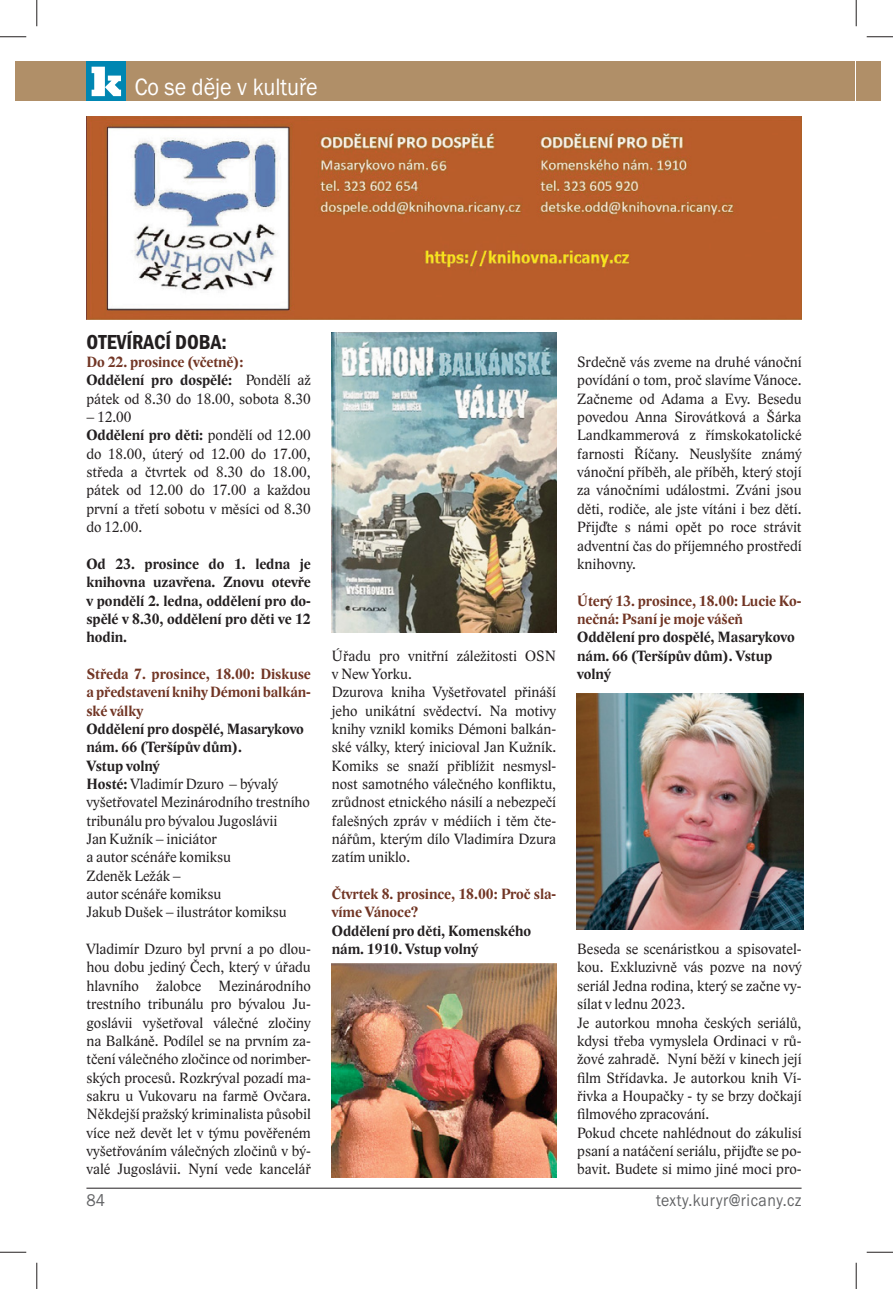
<style>
.page{position:relative;width:893px;height:1289px;background:#fff}
.page>*{position:absolute;margin:0;border:0;box-sizing:border-box;transform-origin:0 0}
.t1{font:24.5px "Franklin Gothic Itc TCE";color:#fff;scale:.9 1}
.t2{font:600 condensed 21px "Franklin Gothic Itc TCE";color:#231f20}
.t3{font:17.5px "Franklin Gothic Itc TCE";letter-spacing:.03em;color:#636466;scale:.9 1}
.t4{font:15.22px/18.4px "Lido STF";color:#231f20}
.t5{font:700 15.22px/18.4px "Lido STF";color:#231f20}
.t6{font:700 15.22px/18.4px "Lido STF";color:#713524}
.s1{font-weight:700;color:#713524}
.s2{font-weight:700}
</style>
<div class="page">
<div style="left:855px;top:62px;width:25px;height:39px;background:#b08f68"></div>
<div style="left:16px;top:62px;width:838px;height:39px;background:#b08f68"></div>
<div style="left:86px;top:62px;width:40px;height:39px;background:#0086b2"></div>
<svg style="left:91px;top:67px;width:30px;height:29px"></svg>
<hr style="left:86px;top:1188px;width:715px;height:1px;background:#231f20">
<img style="left:86px;top:116px;width:715px;height:204px">
<img style="left:331px;top:333px;width:225px;height:299px">
<img style="left:331px;top:963px;width:225px;height:215px">
<img style="left:576px;top:693px;width:227px;height:237px">
<svg style="left:0;top:36px;width:26px;height:1px"></svg>
<svg style="left:866px;top:36px;width:26px;height:1px"></svg>
<svg style="left:0;top:1252px;width:26px;height:1px"></svg>
<svg style="left:866px;top:1252px;width:26px;height:1px"></svg>
<svg style="left:36px;top:0;width:1px;height:26px"></svg>
<svg style="left:36px;top:1263px;width:1px;height:26px"></svg>
<svg style="left:855px;top:0;width:1px;height:26px"></svg>
<svg style="left:855px;top:1263px;width:1px;height:26px"></svg>
<h1 class="t1" style="left:135px;top:77px;width:204px">Co se děje v kultuře</h1>
<h2 class="t2" style="left:86px;top:333px;width:142px">OTEVÍRACÍ DOBA:</h2>
<p class="t4" style="left:86px;top:354px;width:226px"><span class="s1">Do 22. prosince (včetně):<br></span><span class="s2">Oddělení pro dospělé:</span> Pondělí až pátek od 8.30 do 18.00, sobota 8.30</p>
<p class="t4" style="left:86px;top:409px;width:226px">– 12.00<br><span class="s2">Oddělení pro děti:</span> pondělí od 12.00 do 18.00, úterý od 12.00 do 17.00, středa a čtvrtek od 8.30 do 18.00, pátek od 12.00 do 17.00 a každou první a třetí sobotu v měsíci od 8.30 do 12.00.</p>
<p class="t5" style="left:86px;top:556px;width:226px;text-align:justify">Od 23. prosince do 1. ledna je knihovna uzavřena. Znovu otevře v pondělí 2. ledna, oddělení pro do&shy;spělé v 8.30, oddělení pro děti ve 12 hodin.</p>
<p class="t6" style="left:86px;top:666px;width:226px;text-align:justify">Středa 7. prosince, 18.00: Diskuse a představení knihy Démoni balkán&shy;ské války</p>
<p class="t4" style="left:86px;top:721px;width:225px"><span class="s2">Oddělení pro dospělé, Masarykovo nám. 66 (Teršípův dům).<br>Vstup volný<br>Hosté:</span> Vladimír Dzuro – bývalý vyšetřovatel Mezinárodního trestního tribunálu pro bývalou Jugoslávii<br>Jan Kužník – iniciátor<br>a autor scénáře komiksu<br>Zdeněk Ležák –<br>autor scénáře komiksu<br>Jakub Dušek – ilustrátor komiksu</p>
<p class="t4" style="left:86px;top:941px;width:226px;text-align:justify">Vladimír Dzuro byl první a po dlou&shy;hou dobu jediný Čech, který v úřadu hlavního žalobce Mezinárodního trestního tribunálu pro bývalou Ju&shy;goslávii vyšetřoval válečné zločiny na Balkáně. Podílel se na prvním za&shy;tčení válečného zločince od norimber&shy;ských procesů. Rozkrýval pozadí ma&shy;sakru u Vukovaru na farmě Ovčara.<br>Někdejší pražský kriminalista působil více než devět let v týmu pověřeném vyšetřováním válečných zločinů v bý&shy;valé Jugoslávii. Nyní vede kancelář</p>
<p class="t4" style="left:331px;top:648px;width:226px">Úřadu pro vnitřní záležitosti OSN v New Yorku.<br>Dzurova kniha Vyšetřovatel přináší jeho unikátní svědectví. Na motivy knihy vznikl komiks Démoni balkán&shy;ské války, který inicioval Jan Kužník.<br>Komiks se snaží přiblížit nesmysl&shy;nost samotného válečného konfliktu, zrůdnost etnického násilí a nebezpečí falešných zpráv v médiích i těm čte&shy;nářům, kterým dílo Vladimíra Dzura zatím uniklo.</p>
<p class="t6" style="left:331px;top:886px;width:226px">Čtvrtek 8. prosince, 18.00: Proč sla&shy;víme Vánoce?</p>
<p class="t5" style="left:331px;top:923px;width:201px">Oddělení pro děti, Komenského nám. 1910. Vstup volný</p>
<p class="t4" style="left:577px;top:354px;width:226px;text-align:justify">Srdečně vás zveme na druhé vánoční povídání o tom, proč slavíme Vánoce.<br>Začneme od Adama a Evy. Besedu povedou Anna Sirovátková a Šárka Landkammerová z římskokatolické farnosti Říčany. Neuslyšíte známý vánoční příběh, ale příběh, který stojí za vánočními událostmi. Zváni jsou děti, rodiče, ale jste vítáni i bez dětí.<br>Přijďte s námi opět po roce strávit adventní čas do příjemného prostředí knihovny.</p>
<p class="t6" style="left:577px;top:593px;width:226px">Úterý 13. prosince, 18.00: Lucie Ko&shy;nečná: Psaní je moje vášeň</p>
<p class="t5" style="left:577px;top:629px;width:219px">Oddělení pro dospělé, Masarykovo nám. 66 (Teršípův dům). Vstup volný</p>
<p class="t4" style="left:577px;top:941px;width:226px">Beseda se scenáristkou a spisovatel&shy;kou. Exkluzivně vás pozve na nový seriál Jedna rodina, který se začne vy&shy;sílat v lednu 2023.<br>Je autorkou mnoha českých seriálů, kdysi třeba vymyslela Ordinaci v rů&shy;žové zahradě. Nyní běží v kinech její film Střídavka. Je autorkou knih Ví&shy;řivka a Houpačky - ty se brzy dočkají filmového zpracování.<br>Pokud chcete nahlédnout do zákulisí psaní a natáčení seriálu, přijďte se po&shy;bavit. Budete si mimo jiné moci pro-</p>
<p class="t3" style="left:86px;top:1193px;width:22px">84</p>
<p class="t3" style="left:655px;top:1193px;width:163px">texty.kuryr@ricany.cz</p>
</div>
